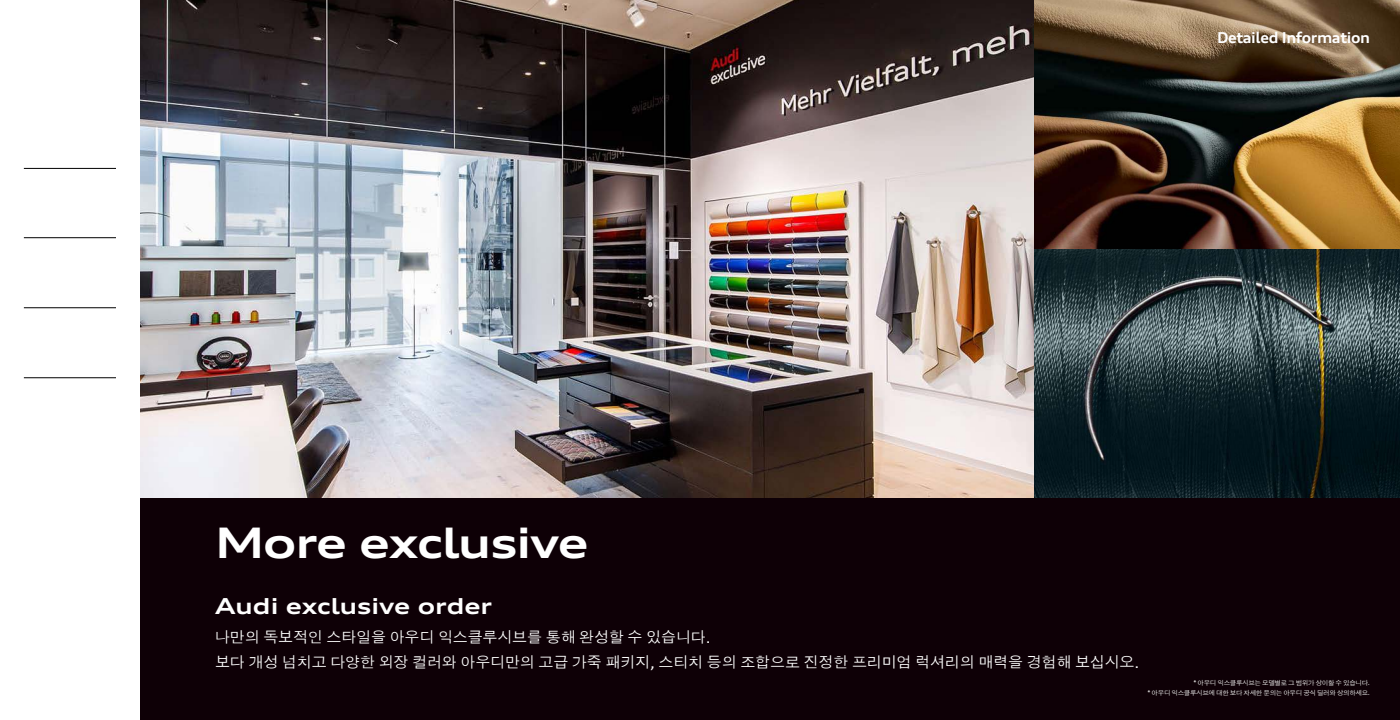
<style>
.page{position:relative;width:1400px;height:720px;background:#fff}
.page>*{position:absolute;margin:0;border:0;box-sizing:border-box;transform-origin:0 0}
.t1{font:700 expanded 42px "Audi Type";letter-spacing:-.025em;color:#fff}
.t2{font:700 expanded 22px "Audi Type";color:#fff}
.t3{font:15px/25px "Audi Type KR";letter-spacing:-.01em;color:#fff}
.t4{font:700 expanded 15px "Audi Type";letter-spacing:-.025em;color:#fff}
.t5{font:6.5px/10px "Audi Type KR";letter-spacing:-.05em;color:#fff;text-align:right}
.s1{font-family:"Audi Type";font-stretch:expanded}
</style>
<div class="page">
<hr style="left:24px;top:168px;width:92px;height:1px;background:#000">
<hr style="left:24px;top:237px;width:92px;height:1px;background:#000">
<hr style="left:24px;top:308px;width:92px;height:1px;background:#000">
<hr style="left:24px;top:378px;width:92px;height:1px;background:#000">
<div style="left:140px;top:0;width:1260px;height:720px;background:#0e0006"></div>
<img style="left:1033px;top:0;width:367px;height:497px">
<img style="left:140px;top:0;width:893px;height:497px">
<p class="t4" style="left:1217px;top:28px;width:154px">Detailed Information</p>
<h1 class="t1" style="left:215px;top:517px;width:375px">More exclusive</h1>
<h2 class="t2" style="left:215px;top:592px;width:279px">Audi exclusive order</h2>
<p class="t3" style="left:215px;top:624px;width:926px">나만의 독보적인 스타일을 아우디 익스클루시브를 통해 완성할 수 있습니다<span class="s1">.<br></span>보다 개성 넘치고 다양한 외장 컬러와 아우디만의 고급 가죽 패키지<span class="s1">,</span> 스티치 등의 조합으로 진정한 프리미엄 럭셔리의 매력을 경험해 보십시오<span class="s1">.</span></p>
<p class="t5" style="left:1148px;top:678px;width:224px"><span class="s1">*</span> 아우디 익스클루시브는 모델별로 그 범위가 상이할 수 있습니다<span class="s1">.<br>*</span> 아우디 익스클루시브에 대한 보다 자세한 문의는 아우디 공식 딜러와 상의하세요<span class="s1">.</span></p>
</div>
